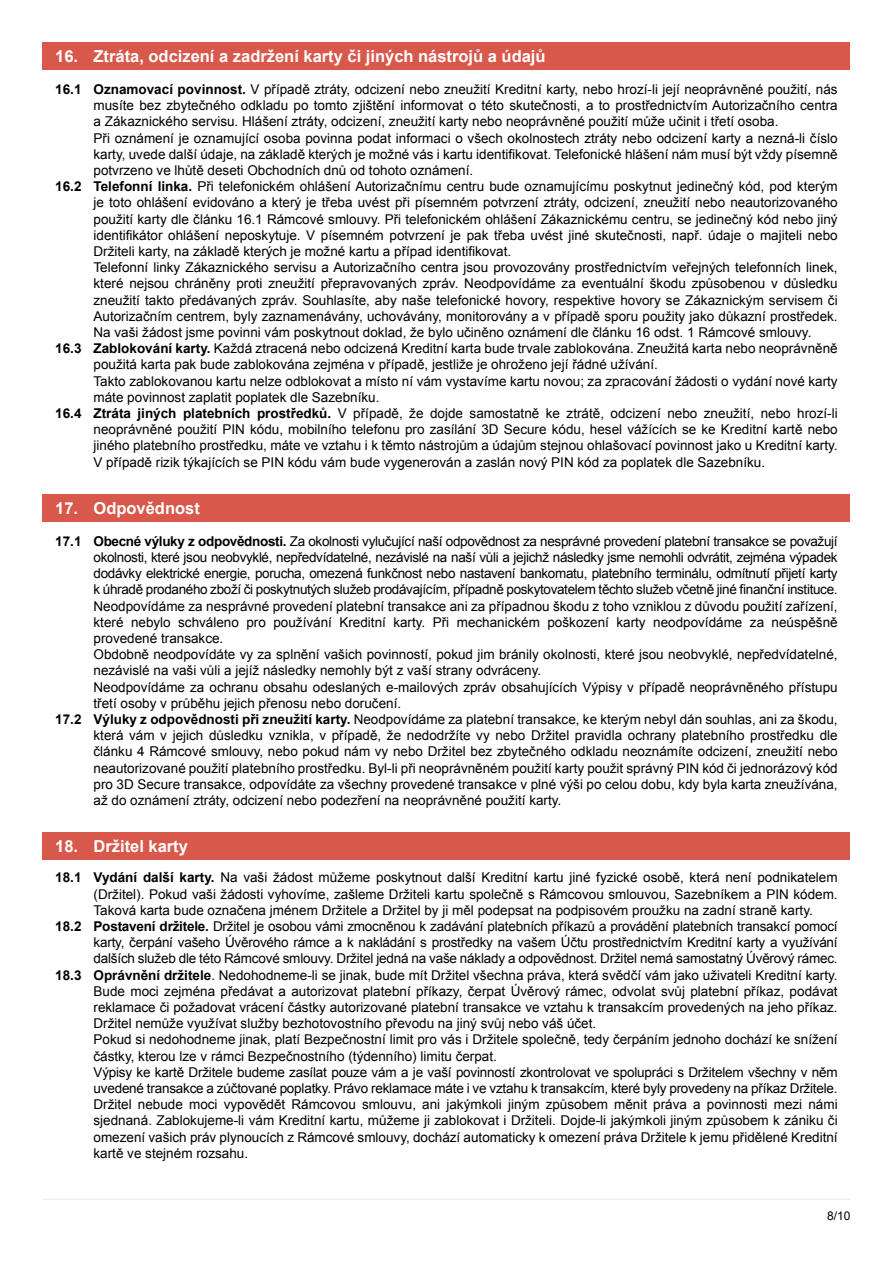
<style>
.page{position:relative;width:893px;height:1263px;background:#fff}
.page>*{position:absolute;margin:0;border:0;box-sizing:border-box;transform-origin:0 0}
.t1{font:700 16.5px "Arial";color:#fff}
.t2{font:13.5px "Arial";color:#000}
.t3{font:13.5px "Arial";letter-spacing:-.025em;color:#000}
.t4{font:12px "Arial";color:#000}
.s1{font-weight:700}
</style>
<div class="page">
<hr style="left:43px;top:1198px;width:807px;height:2px;background:#ededed">
<div style="left:43px;top:43px;width:807px;height:27px;background:#d8584b"></div>
<div style="left:43px;top:494px;width:807px;height:28px;background:#d8584b"></div>
<div style="left:43px;top:832px;width:807px;height:28px;background:#d8584b"></div>
<p class="t1" style="left:55px;top:46px;width:492px">16. Ztráta, odcizení a zadržení karty či jiných nástrojů a údajů</p>
<p class="t2" style="left:55px;top:80px;width:784px"><span class="s1">16.1 Oznamovací povinnost.</span> V případě ztráty, odcizení nebo zneužití Kreditní karty, nebo hrozí-li její neoprávněné použití, nás</p>
<p class="t2" style="left:94px;top:97px;width:746px">musíte bez zbytečného odkladu po tomto zjištění informovat o této skutečnosti, a to prostřednictvím Autorizačního centra</p>
<p class="t2" style="left:94px;top:113px;width:686px">a Zákaznického servisu. Hlášení ztráty, odcizení, zneužití karty nebo neoprávněné použití může učinit i třetí osoba.</p>
<p class="t2" style="left:94px;top:129px;width:746px">Při oznámení je oznamující osoba povinna podat informaci o všech okolnostech ztráty nebo odcizení karty a nezná-li číslo</p>
<p class="t2" style="left:94px;top:145px;width:746px">karty, uvede další údaje, na základě kterých je možné vás i kartu identifikovat. Telefonické hlášení nám musí být vždy písemně</p>
<p class="t2" style="left:94px;top:161px;width:381px">potvrzeno ve lhůtě deseti Obchodních dnů od tohoto oznámení.</p>
<p class="t2" style="left:55px;top:178px;width:784px"><span class="s1">16.2 Telefonní linka.</span> Při telefonickém ohlášení Autorizačnímu centru bude oznamujícímu poskytnut jedinečný kód, pod kterým</p>
<p class="t2" style="left:94px;top:194px;width:746px">je toto ohlášení evidováno a který je třeba uvést při písemném potvrzení ztráty, odcizení, zneužití nebo neautorizovaného</p>
<p class="t2" style="left:94px;top:210px;width:746px">použití karty dle článku 16.1 Rámcové smlouvy. Při telefonickém ohlášení Zákaznickému centru, se jedinečný kód nebo jiný</p>
<p class="t2" style="left:94px;top:226px;width:746px">identifikátor ohlášení neposkytuje. V písemném potvrzení je pak třeba uvést jiné skutečnosti, např. údaje o majiteli nebo</p>
<p class="t2" style="left:94px;top:242px;width:419px">Držiteli karty, na základě kterých je možné kartu a případ identifikovat.</p>
<p class="t2" style="left:94px;top:259px;width:746px">Telefonní linky Zákaznického servisu a Autorizačního centra jsou provozovány prostřednictvím veřejných telefonních linek,</p>
<p class="t2" style="left:94px;top:275px;width:746px">které nejsou chráněny proti zneužití přepravovaných zpráv. Neodpovídáme za eventuální škodu způsobenou v důsledku</p>
<p class="t2" style="left:94px;top:291px;width:746px">zneužití takto předávaných zpráv. Souhlasíte, aby naše telefonické hovory, respektive hovory se Zákaznickým servisem či</p>
<p class="t2" style="left:94px;top:307px;width:746px">Autorizačním centrem, byly zaznamenávány, uchovávány, monitorovány a v případě sporu použity jako důkazní prostředek.</p>
<p class="t2" style="left:94px;top:323px;width:719px">Na vaši žádost jsme povinni vám poskytnout doklad, že bylo učiněno oznámení dle článku 16 odst. 1 Rámcové smlouvy.</p>
<p class="t2" style="left:55px;top:340px;width:784px"><span class="s1">16.3 Zablokování karty.</span> Každá ztracená nebo odcizená Kreditní karta bude trvale zablokována. Zneužitá karta nebo neoprávněně</p>
<p class="t2" style="left:94px;top:356px;width:566px">použitá karta pak bude zablokována zejména v případě, jestliže je ohroženo její řádné užívání.</p>
<p class="t2" style="left:94px;top:372px;width:746px">Takto zablokovanou kartu nelze odblokovat a místo ní vám vystavíme kartu novou; za zpracování žádosti o vydání nové karty</p>
<p class="t2" style="left:94px;top:388px;width:287px">máte povinnost zaplatit poplatek dle Sazebníku.</p>
<p class="t2" style="left:55px;top:404px;width:784px"><span class="s1">16.4 Ztráta jiných platebních prostředků.</span> V případě, že dojde samostatně ke ztrátě, odcizení nebo zneužití, nebo hrozí-li</p>
<p class="t2" style="left:94px;top:421px;width:746px">neoprávněné použití PIN kódu, mobilního telefonu pro zasílání 3D Secure kódu, hesel vážících se ke Kreditní kartě nebo</p>
<p class="t2" style="left:94px;top:437px;width:746px">jiného platebního prostředku, máte ve vztahu i k těmto nástrojům a údajům stejnou ohlašovací povinnost jako u Kreditní karty.</p>
<p class="t2" style="left:94px;top:453px;width:673px">V případě rizik týkajících se PIN kódu vám bude vygenerován a zaslán nový PIN kód za poplatek dle Sazebníku.</p>
<p class="t1" style="left:55px;top:497px;width:146px">17. Odpovědnost</p>
<p class="t3" style="left:55px;top:532px;width:784px"><span class="s1">17.1 Obecné výluky z odpovědnosti.</span> Za okolnosti vylučující naší odpovědnost za nesprávné provedení platební transakce se považují</p>
<p class="t3" style="left:94px;top:548px;width:746px">okolnosti, které jsou neobvyklé, nepředvídatelné, nezávislé na naší vůli a jejichž následky jsme nemohli odvrátit, zejména výpadek</p>
<p class="t3" style="left:94px;top:564px;width:745px">dodávky elektrické energie, porucha, omezená funkčnost nebo nastavení bankomatu, platebního terminálu, odmítnutí přijetí karty</p>
<p class="t3" style="left:94px;top:581px;width:745px">k úhradě prodaného zboží či poskytnutých služeb prodávajícím, případně poskytovatelem těchto služeb včetně jiné finanční instituce.</p>
<p class="t2" style="left:94px;top:597px;width:746px">Neodpovídáme za nesprávné provedení platební transakce ani za případnou škodu z toho vzniklou z důvodu použití zařízení,</p>
<p class="t2" style="left:94px;top:613px;width:746px">které nebylo schváleno pro používání Kreditní karty. Při mechanickém poškození karty neodpovídáme za neúspěšně</p>
<p class="t2" style="left:94px;top:629px;width:131px">provedené transakce.</p>
<p class="t2" style="left:94px;top:645px;width:746px">Obdobně neodpovídáte vy za splnění vašich povinností, pokud jim bránily okolnosti, které jsou neobvyklé, nepředvídatelné,</p>
<p class="t2" style="left:94px;top:662px;width:449px">nezávislé na vaši vůli a jejíž následky nemohly být z vaší strany odvráceny.</p>
<p class="t2" style="left:94px;top:678px;width:746px">Neodpovídáme za ochranu obsahu odeslaných e-mailových zpráv obsahujících Výpisy v případě neoprávněného přístupu</p>
<p class="t2" style="left:94px;top:694px;width:309px">třetí osoby v průběhu jejich přenosu nebo doručení.</p>
<p class="t2" style="left:55px;top:710px;width:784px"><span class="s1">17.2 Výluky z odpovědnosti při zneužití karty.</span> Neodpovídáme za platební transakce, ke kterým nebyl dán souhlas, ani za škodu,</p>
<p class="t2" style="left:94px;top:726px;width:746px">která vám v jejich důsledku vznikla, v případě, že nedodržíte vy nebo Držitel pravidla ochrany platebního prostředku dle</p>
<p class="t2" style="left:94px;top:743px;width:746px">článku 4 Rámcové smlouvy, nebo pokud nám vy nebo Držitel bez zbytečného odkladu neoznámíte odcizení, zneužití nebo</p>
<p class="t2" style="left:94px;top:759px;width:746px">neautorizované použití platebního prostředku. Byl-li při neoprávněném použití karty použit správný PIN kód či jednorázový kód</p>
<p class="t2" style="left:94px;top:775px;width:746px">pro 3D Secure transakce, odpovídáte za všechny provedené transakce v plné výši po celou dobu, kdy byla karta zneužívána,</p>
<p class="t2" style="left:94px;top:791px;width:469px">až do oznámení ztráty, odcizení nebo podezření na neoprávněné použití karty.</p>
<p class="t1" style="left:55px;top:835px;width:134px">18. Držitel karty</p>
<p class="t2" style="left:55px;top:869px;width:784px"><span class="s1">18.1 Vydání další karty.</span> Na vaši žádost můžeme poskytnout další Kreditní kartu jiné fyzické osobě, která není podnikatelem</p>
<p class="t2" style="left:94px;top:885px;width:746px">(Držitel). Pokud vaši žádosti vyhovíme, zašleme Držiteli kartu společně s Rámcovou smlouvou, Sazebníkem a PIN kódem.</p>
<p class="t2" style="left:94px;top:901px;width:721px">Taková karta bude označena jménem Držitele a Držitel by ji měl podepsat na podpisovém proužku na zadní straně karty.</p>
<p class="t2" style="left:55px;top:917px;width:784px"><span class="s1">18.2 Postavení držitele.</span> Držitel je osobou vámi zmocněnou k zadávání platebních příkazů a provádění platebních transakcí pomocí</p>
<p class="t2" style="left:94px;top:934px;width:746px">karty, čerpání vašeho Úvěrového rámce a k nakládání s prostředky na vašem Účtu prostřednictvím Kreditní karty a využívání</p>
<p class="t2" style="left:94px;top:950px;width:746px">dalších služeb dle této Rámcové smlouvy. Držitel jedná na vaše náklady a odpovědnost. Držitel nemá samostatný Úvěrový rámec.</p>
<p class="t2" style="left:55px;top:966px;width:784px"><span class="s1">18.3 Oprávnění držitele</span>. Nedohodneme-li se jinak, bude mít Držitel všechna práva, která svědčí vám jako uživateli Kreditní karty.</p>
<p class="t2" style="left:94px;top:982px;width:746px">Bude moci zejména předávat a autorizovat platební příkazy, čerpat Úvěrový rámec, odvolat svůj platební příkaz, podávat</p>
<p class="t2" style="left:94px;top:998px;width:746px">reklamace či požadovat vrácení částky autorizované platební transakce ve vztahu k transakcím provedených na jeho příkaz.</p>
<p class="t2" style="left:94px;top:1015px;width:504px">Držitel nemůže využívat služby bezhotovostního převodu na jiný svůj nebo váš účet.</p>
<p class="t2" style="left:94px;top:1031px;width:746px">Pokud si nedohodneme jinak, platí Bezpečnostní limit pro vás i Držitele společně, tedy čerpáním jednoho dochází ke snížení</p>
<p class="t2" style="left:94px;top:1047px;width:405px">částky, kterou lze v rámci Bezpečnostního (týdenního) limitu čerpat.</p>
<p class="t2" style="left:94px;top:1063px;width:746px">Výpisy ke kartě Držitele budeme zasílat pouze vám a je vaší povinností zkontrolovat ve spolupráci s Držitelem všechny v něm</p>
<p class="t2" style="left:94px;top:1079px;width:746px">uvedené transakce a zúčtované poplatky. Právo reklamace máte i ve vztahu k transakcím, které byly provedeny na příkaz Držitele.</p>
<p class="t2" style="left:94px;top:1096px;width:746px">Držitel nebude moci vypovědět Rámcovou smlouvu, ani jakýmkoli jiným způsobem měnit práva a povinnosti mezi námi</p>
<p class="t2" style="left:94px;top:1112px;width:746px">sjednaná. Zablokujeme-li vám Kreditní kartu, můžeme ji zablokovat i Držiteli. Dojde-li jakýmkoli jiným způsobem k zániku či</p>
<p class="t2" style="left:94px;top:1128px;width:746px">omezení vašich práv plynoucích z Rámcové smlouvy, dochází automaticky k omezení práva Držitele k jemu přidělené Kreditní</p>
<p class="t2" style="left:94px;top:1144px;width:156px">kartě ve stejném rozsahu.</p>
<p class="t4" style="left:827px;top:1208px;width:25px">8/10</p>
</div>
